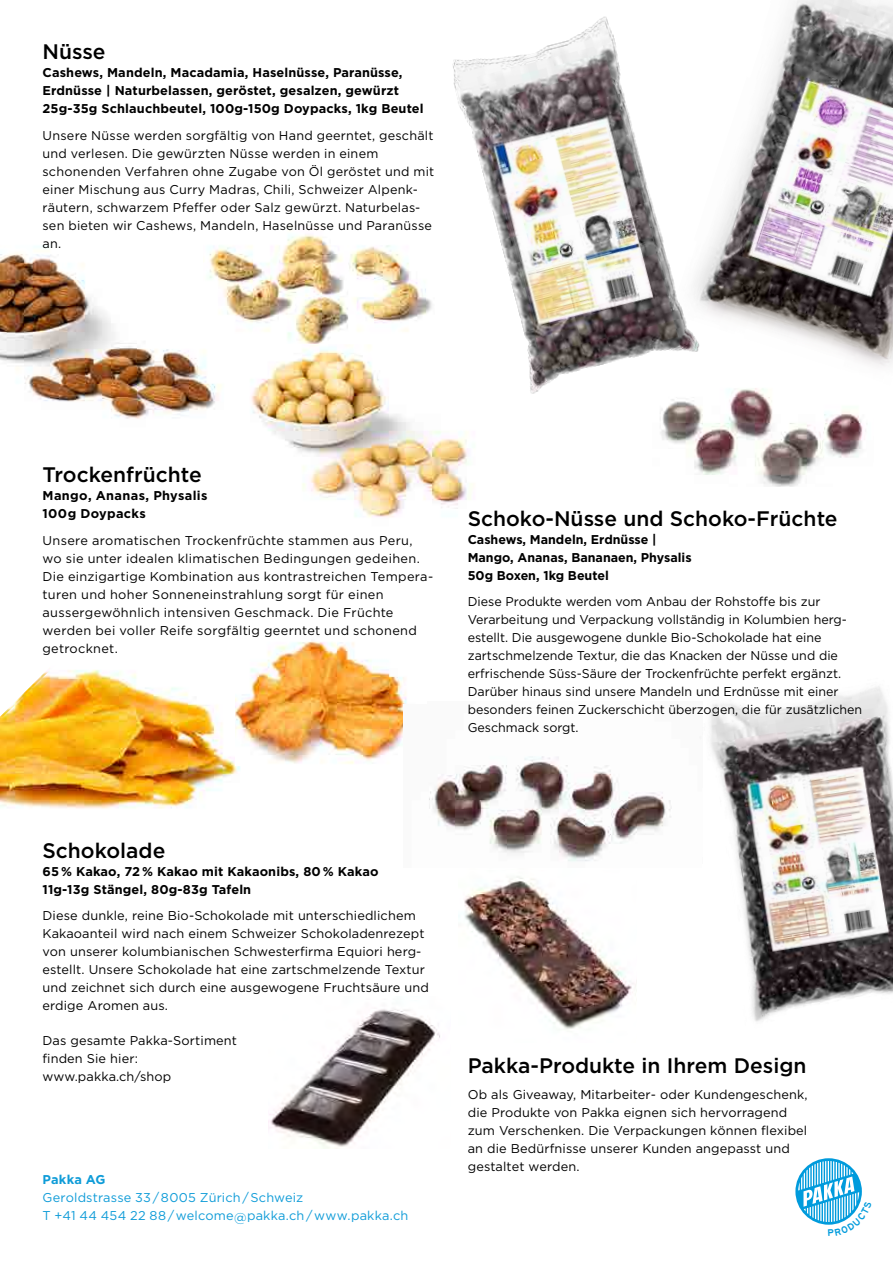
<style>
.page{position:relative;width:893px;height:1263px;background:#fff}
.page>*{position:absolute;margin:0;border:0;box-sizing:border-box;transform-origin:0 0}
.t1{font:500 21px "Gotham";color:#000}
.t2{font:12.75px/18px "Gotham";letter-spacing:.01em;color:#000}
.t3{font:700 12.75px/18px "Gotham";letter-spacing:.01em;color:#000}
.t4{font:12.75px/18px "Gotham";letter-spacing:.015em;color:#0f9cd8}
.t5{font:700 12.75px/18px "Gotham";letter-spacing:.03em;color:#000}
.t6{font:700 12.75px "Gotham";letter-spacing:.01em;color:#0f9cd8}
</style>
<div class="page">
<img style="left:0;top:670px;width:240px;height:139px">
<img style="left:235px;top:641px;width:172px;height:124px">
<img style="left:404px;top:705px;width:201px;height:157px">
<img style="left:605px;top:686px;width:288px;height:336px">
<img style="left:251px;top:343px;width:222px;height:174px">
<img style="left:269px;top:1009px;width:171px;height:139px">
<img style="left:0;top:246px;width:222px;height:173px">
<img style="left:464px;top:870px;width:171px;height:159px">
<img style="left:662px;top:411px;width:204px;height:76px">
<img style="left:808px;top:0;width:85px;height:366px">
<img style="left:342px;top:0;width:466px;height:438px">
<img style="left:203px;top:230px;width:234px;height:113px">
<svg style="left:795px;top:1158px;width:67px;height:67px"></svg>
<h1 class="t1" style="left:43px;top:38px;width:65px">Nüsse</h1>
<p class="t3" style="left:43px;top:64px;width:383px">Cashews, Mandeln, Macadamia, Haselnüsse, Paranüsse,<br>Erdnüsse | Naturbelassen, geröstet, gesalzen, gewürzt<br>25g-35g Schlauchbeutel, 100g-150g Doypacks, 1kg Beutel</p>
<p class="t2" style="left:43px;top:126px;width:393px">Unsere Nüsse werden sorgfältig von Hand geerntet, geschält und verlesen. Die gewürzten Nüsse werden in einem schonenden Verfahren ohne Zugabe von Öl geröstet und mit einer Mischung aus Curry Madras, Chili, Schweizer Alpenk&shy;räutern, schwarzem Pfeffer oder Salz gewürzt. Naturbelas&shy;sen bieten wir Cashews, Mandeln, Haselnüsse und Paranüsse an.</p>
<h1 class="t1" style="left:43px;top:461px;width:161px">Trockenfrüchte</h1>
<p class="t5" style="left:43px;top:487px;width:166px">Mango, Ananas, Physalis<br>100g Doypacks</p>
<p class="t2" style="left:43px;top:531px;width:392px">Unsere aromatischen Trockenfrüchte stammen aus Peru, wo sie unter idealen klimatischen Bedingungen gedeihen.<br>Die einzigartige Kombination aus kontrastreichen Tempera&shy;turen und hoher Sonneneinstrahlung sorgt für einen aussergewöhnlich intensiven Geschmack. Die Früchte werden bei voller Reife sorgfältig geerntet und schonend getrocknet.</p>
<h1 class="t1" style="left:468px;top:505px;width:371px">Schoko-Nüsse und Schoko-Früchte</h1>
<p class="t3" style="left:468px;top:530px;width:225px">Cashews, Mandeln, Erdnüsse |<br>Mango, Ananas, Bananaen, Physalis<br>50g Boxen, 1kg Beutel</p>
<p class="t2" style="left:468px;top:593px;width:396px">Diese Produkte werden vom Anbau der Rohstoffe bis zur Verarbeitung und Verpackung vollständig in Kolumbien herg&shy;estellt. Die ausgewogene dunkle Bio-Schokolade hat eine zartschmelzende Textur, die das Knacken der Nüsse und die erfrischende Süss-Säure der Trockenfrüchte perfekt ergänzt.<br>Darüber hinaus sind unsere Mandeln und Erdnüsse mit einer besonders feinen Zuckerschicht überzogen, die für zusätzlichen Geschmack sorgt.</p>
<h1 class="t1" style="left:43px;top:836px;width:124px">Schokolade</h1>
<p class="t3" style="left:43px;top:862px;width:337px">65 % Kakao, 72 % Kakao mit Kakaonibs, 80 % Kakao<br>11g-13g Stängel, 80g-83g Tafeln</p>
<p class="t2" style="left:43px;top:906px;width:388px">Diese dunkle, reine Bio-Schokolade mit unterschiedlichem Kakaoanteil wird nach einem Schweizer Schokoladenrezept von unserer kolumbianischen Schwesterfirma Equiori herg&shy;estellt. Unsere Schokolade hat eine zartschmelzende Textur und zeichnet sich durch eine ausgewogene Fruchtsäure und erdige Aromen aus.</p>
<p class="t2" style="left:43px;top:1031px;width:196px">Das gesamte Pakka-Sortiment finden Sie hier: www.pakka.ch/shop</p>
<p class="t6" style="left:43px;top:1171px;width:65px">Pakka AG</p>
<p class="t4" style="left:43px;top:1189px;width:367px">Geroldstrasse 33 / 8005 Zürich / Schweiz<br>T +41 44 454 22 88 / welcome@pakka.ch / www.pakka.ch</p>
<h1 class="t1" style="left:468px;top:1051px;width:340px">Pakka-Produkte in Ihrem Design</h1>
<p class="t2" style="left:468px;top:1085px;width:341px">Ob als Giveaway, Mitarbeiter- oder Kundengeschenk, die Produkte von Pakka eignen sich hervorragend zum Verschenken. Die Verpackungen können flexibel an die Bedürfnisse unserer Kunden angepasst und gestaltet werden.</p>
</div>
